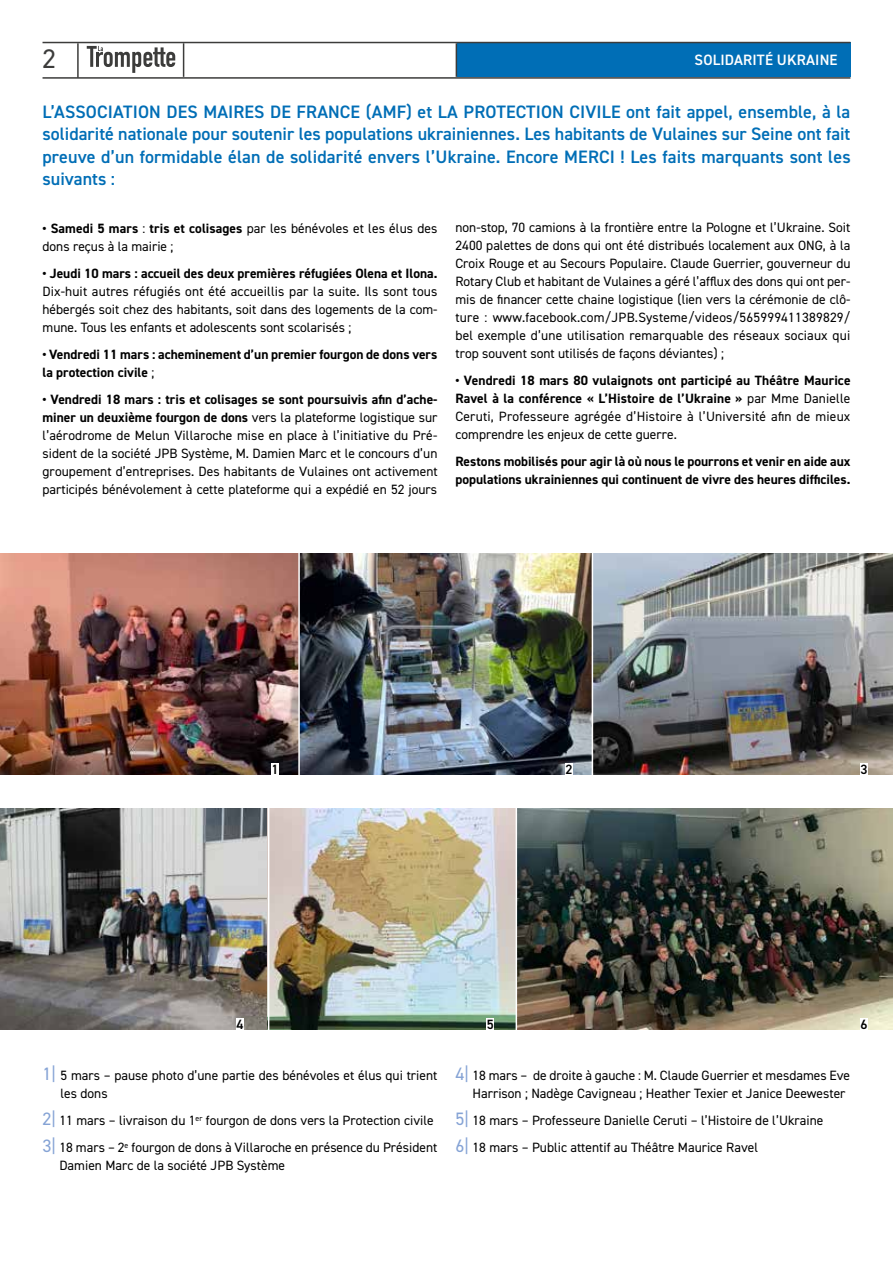
<style>
.page{position:relative;width:893px;height:1263px;background:#fff}
.page>*{position:absolute;margin:0;border:0;box-sizing:border-box;transform-origin:0 0}
.t1{font:27px "DIN2014";color:#3c3c3b}
.t2{font:600 18px/22.5px "DIN2014";letter-spacing:.005em;color:#006eb6;text-align:justify}
.t3{font:600 15px "DIN2014";letter-spacing:.01em;color:#fff}
.t4{font:13.5px/18px "DIN2014";color:#000}
.t5{font:700 13.5px/18px "DIN2014";color:#000}
.t6{font:600 13.5px "DIN2014";color:#000}
.s1{font-weight:700}
.s2{font-weight:400}
.s3{font-size:18px;color:#85a3d5}
</style>
<div class="page">
<div style="left:457px;top:43px;width:393px;height:34px;background:#006eb6"></div>
<img style="left:0;top:554px;width:298px;height:221px">
<img style="left:300px;top:554px;width:593px;height:221px">
<img style="left:0;top:808px;width:516px;height:221px">
<img style="left:517px;top:808px;width:376px;height:221px">
<hr style="left:456px;top:43px;width:1px;height:34px;background:#3c3c3b">
<hr style="left:43px;top:42px;width:807px;height:1px;background:#3c3c3b">
<svg style="left:87px;top:46px;width:88px;height:27px"></svg>
<hr style="left:43px;top:77px;width:807px;height:2px;background:#3c3c3b">
<hr style="left:183px;top:43px;width:1px;height:34px;background:#3c3c3b">
<hr style="left:77px;top:43px;width:2px;height:35px;background:#3c3c3b">
<div style="left:236px;top:1018px;width:7px;height:14px;background:#fff"></div>
<hr style="left:592px;top:548px;width:1px;height:247px;background:#fff">
<hr style="left:268px;top:800px;width:1px;height:247px;background:#fff">
<div style="left:272px;top:763px;width:7px;height:14px;background:#fff"></div>
<div style="left:566px;top:763px;width:7px;height:14px;background:#fff"></div>
<div style="left:860px;top:763px;width:7px;height:14px;background:#fff"></div>
<div style="left:860px;top:1018px;width:7px;height:14px;background:#fff"></div>
<div style="left:487px;top:1018px;width:7px;height:14px;background:#fff"></div>
<h1 class="t1" style="left:43px;top:42px;width:15px">2</h1>
<p class="t3" style="left:695px;top:49px;width:144px">SOLIDARITÉ UKRAINE</p>
<p class="t2" style="left:43px;top:100px;width:810px">L’ASSOCIATION DES MAIRES DE FRANCE (AMF) et LA PROTECTION CIVILE ont fait appel, ensemble, à la solidarité nationale pour soutenir les populations ukrainiennes. Les habitants de Vulaines sur Seine ont fait preuve d’un formidable élan de solidarité envers l’Ukraine. Encore MERCI ! Les faits marquants sont les suivants :</p>
<p class="t4" style="left:43px;top:219px;width:396px"><span class="s1">• Samedi 5 mars</span> : <span class="s1">tris et colisages</span> par les bénévoles et les élus des dons reçus à la mairie ;</p>
<p class="t5" style="left:43px;top:264px;width:396px">• Jeudi 10 mars : accueil des deux premières réfugiées Olena et Ilona.</p>
<p class="t4" style="left:43px;top:282px;width:396px;text-align:justify">Dix-huit autres réfugiés ont été accueillis par la suite. Ils sont tous hébergés soit chez des habitants, soit dans des logements de la com&shy;mune. Tous les enfants et adolescents sont scolarisés ;</p>
<p class="t5" style="left:43px;top:345px;width:396px">• Vendredi 11 mars : acheminement d’un premier fourgon de dons vers la protection civile <span class="s2">;</span></p>
<p class="t4" style="left:43px;top:390px;width:397px;text-align:justify"><span class="s1">• Vendredi 18 mars : tris et colisages se sont poursuivis afin d’ache&shy;miner un deuxième fourgon de dons</span> vers la plateforme logistique sur l’aérodrome de Melun Villaroche mise en place à l’initiative du Pré&shy;sident de la société JPB Système, M. Damien Marc et le concours d’un groupement d’entreprises. Des habitants de Vulaines ont activement participés bénévolement à cette plateforme qui a expédié en 52 jours</p>
<p class="t4" style="left:455px;top:219px;width:396px;text-align:justify">non-stop, 70 camions à la frontière entre la Pologne et l’Ukraine. Soit 2400 palettes de dons qui ont été distribués localement aux ONG, à la Croix Rouge et au Secours Populaire. Claude Guerrier, gouverneur du Rotary Club et habitant de Vulaines a géré l’afflux des dons qui ont per&shy;mis de financer cette chaine logistique (lien vers la cérémonie de clô&shy;ture : www.facebook.com/JPB.Systeme/videos/565999411389829/ bel exemple d’une utilisation remarquable des réseaux sociaux qui trop souvent sont utilisés de façons déviantes) ;</p>
<p class="t4" style="left:455px;top:372px;width:397px;text-align:justify"><span class="s1">• Vendredi 18 mars 80 vulaignots ont participé au Théâtre Maurice Ravel à la conférence « L’Histoire de l’Ukraine »</span> par Mme Danielle Ceruti, Professeure agrégée d’Histoire à l’Université afin de mieux comprendre les enjeux de cette guerre.</p>
<p class="t5" style="left:455px;top:453px;width:396px">Restons mobilisés pour agir là où nous le pourrons et venir en aide aux populations ukrainiennes qui continuent de vivre des heures difficiles.</p>
<p class="t6" style="left:272px;top:760px;width:9px">1</p>
<p class="t6" style="left:566px;top:760px;width:9px">2</p>
<p class="t6" style="left:860px;top:760px;width:9px">3</p>
<p class="t6" style="left:236px;top:1015px;width:9px">4</p>
<p class="t6" style="left:487px;top:1015px;width:9px">5</p>
<p class="t6" style="left:860px;top:1015px;width:9px">6</p>
<p class="t4" style="left:61px;top:1066px;width:378px;text-indent:-18px"><span class="s3">1|</span> 5 mars – pause photo d’une partie des bénévoles et élus qui trient les dons</p>
<p class="t4" style="left:43px;top:1107px;width:396px;line-height:27px"><span class="s3">2|</span> 11 mars – livraison du 1<sup>er</sup> fourgon de dons vers la Protection civile<br><span class="s3">3|</span> 18 mars – 2<sup>e</sup> fourgon de dons à Villaroche en présence du Président</p>
<p class="t4" style="left:59px;top:1156px;width:227px">Damien Marc de la société JPB Système</p>
<p class="t4" style="left:472px;top:1066px;width:379px;text-indent:-17px"><span class="s3">4|</span> 18 mars – de droite à gauche : M. Claude Guerrier et mesdames Eve<br>Harrison ; Nadège Cavigneau ; Heather Texier et Janice Deewester</p>
<p class="t4" style="left:455px;top:1107px;width:369px;line-height:27px"><span class="s3">5|</span> 18 mars – Professeure Danielle Ceruti – l’Histoire de l’Ukraine<br><span class="s3">6|</span> 18 mars – Public attentif au Théâtre Maurice Ravel</p>
</div>
